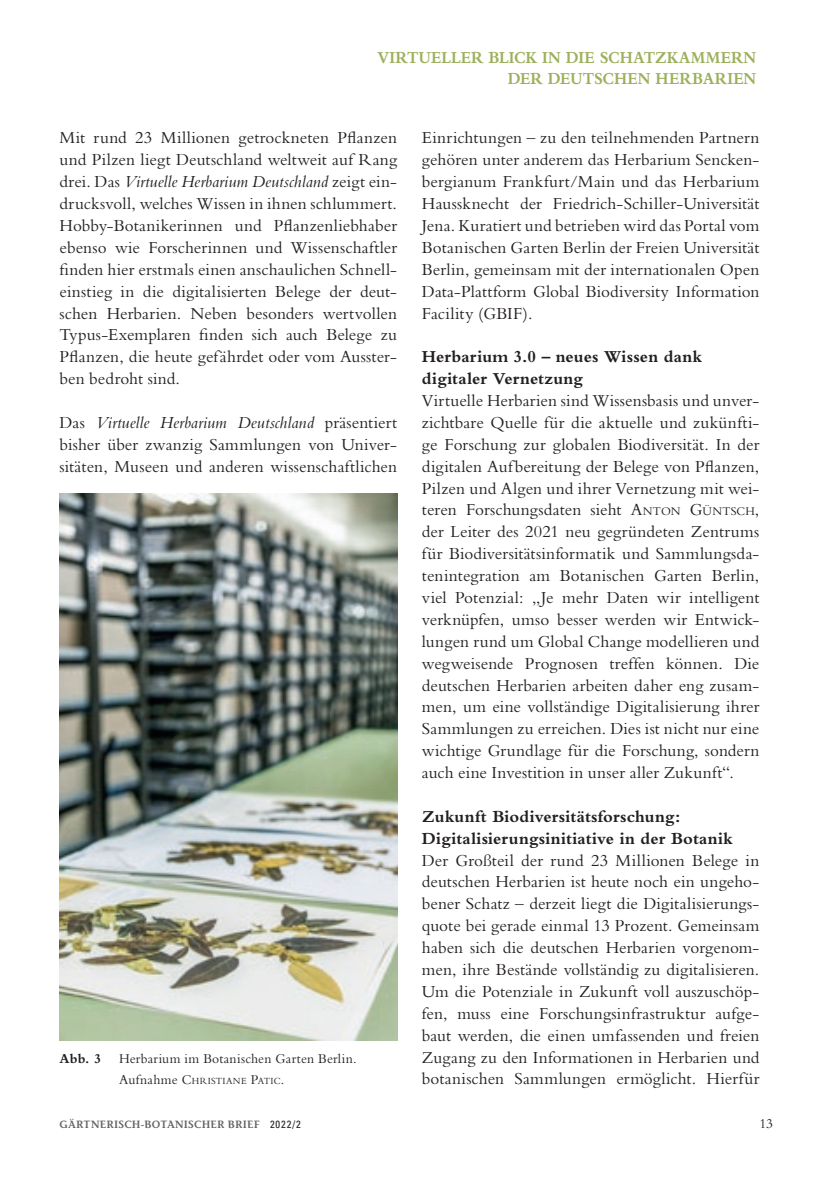
<style>
.page{position:relative;width:819px;height:1191px;background:#fff}
.page>*{position:absolute;margin:0;border:0;box-sizing:border-box;transform-origin:0 0}
.t1{font:17.5px/21.9px "Bembo";letter-spacing:.005em;color:#231f20;text-align:justify}
.t2{font:700 17.5px/21.9px "Bembo";letter-spacing:.01em;color:#231f20}
.t3{font:700 17.5px/21px "Bembo";letter-spacing:.01em;color:#9cb05b;text-align:right;scale:.9 1}
.t4{font:14px "Bembo";letter-spacing:.015em;color:#231f20}
.t5{font:700 14px "Bembo";color:#231f20}
.t6{font:600 10.5px "Stone Informal";letter-spacing:.02em;color:#636366}
.t7{font:9.8px "Bembo";letter-spacing:.025em;color:#231f20}
.s1{font-style:italic}
.s2{font-size:14px}
.s3{font-style:inherit}
.s4{font-size:12.25px}
.s5{font-family:"Univers";font-weight:400;font-stretch:condensed;color:#231f20}
</style>
<div class="page">
<img style="left:60px;top:493px;width:337px;height:547px">
<p class="t3" style="left:377px;top:47px;width:422px">VIRTUELLER BLICK IN DIE SCHATZKAMMERN<br>DER DEUTSCHEN HERBARIEN</p>
<p class="t1" style="left:60px;top:127px;width:339px">Mit rund 23 Millionen getrockneten Pflanzen und Pilzen liegt Deutschland weltweit auf Rang drei. Das <span class="s1">Virtuelle Herbarium Deutschland</span> zeigt ein&shy;drucksvoll, welches Wissen in ihnen schlummert.<br>Hobby-Botanikerinnen und Pflanzenliebhaber ebenso wie Forscherinnen und Wissenschaftler finden hier erstmals einen anschaulichen Schnell&shy;einstieg in die digitalisierten Belege der deut&shy;schen Herbarien. Neben besonders wertvollen Typus-Exemplaren finden sich auch Belege zu Pflanzen, die heute gefährdet oder vom Ausster&shy;ben bedroht sind.</p>
<p class="t1" style="left:60px;top:411px;width:339px">Das <span class="s1">Virtuelle Herbarium Deutschland</span> präsentiert bisher über zwanzig Sammlungen von Univer&shy;sitäten, Museen und anderen wissenschaftlichen</p>
<p class="t5" style="left:60px;top:1050px;width:43px">Abb. 3</p>
<p class="t4" style="left:119px;top:1050px;width:239px">Herbarium im Botanischen Garten Berlin.</p>
<p class="t7" style="left:119px;top:1075px;width:167px"><span class="s2">Aufnahme</span> <span class="s2">C</span>HRISTIANE <span class="s2">P</span>ATIC<span class="s2">.</span></p>
<p class="t1" style="left:422px;top:127px;width:339px">Einrichtungen – zu den teilnehmenden Partnern gehören unter anderem das Herbarium Sencken&shy;bergianum Frankfurt/Main und das Herbarium Haussknecht der Friedrich-Schiller-Universität Jena. Kuratiert und betrieben wird das Portal vom Botanischen Garten Berlin der Freien Universität Berlin, gemeinsam mit der internationalen Open Data-Plattform Global Biodiversity Information Facility (GBIF).</p>
<p class="t2" style="left:422px;top:346px;width:282px">Herbarium 3.0 – neues Wissen dank digitaler Vernetzung</p>
<p class="t1" style="left:422px;top:389px;width:339px">Virtuelle Herbarien sind Wissensbasis und unver&shy;zichtbare Quelle für die aktuelle und zukünfti&shy;ge Forschung zur globalen Biodiversität. In der digitalen Aufbereitung der Belege von Pflanzen, Pilzen und Algen und ihrer Vernetzung mit wei&shy;teren Forschungsdaten sieht <span class="s3">A</span><span class="s4">NTON</span> <span class="s3">G</span><span class="s4">ÜNTSCH</span>, der Leiter des 2021 neu gegründeten Zentrums für Biodiversitätsinformatik und Sammlungsda&shy;tenintegration am Botanischen Garten Berlin, viel Potenzial: „Je mehr Daten wir intelligent verknüpfen, umso besser werden wir Entwick&shy;lungen rund um Global Change modellieren und wegweisende Prognosen treffen können. Die deutschen Herbarien arbeiten daher eng zusam&shy;men, um eine vollständige Digitalisierung ihrer Sammlungen zu erreichen. Dies ist nicht nur eine wichtige Grundlage für die Forschung, sondern auch eine Investition in unser aller Zukunft“.</p>
<p class="t2" style="left:422px;top:805px;width:312px">Zukunft Biodiversitätsforschung:<br>Digitalisierungsinitiative in der Botanik</p>
<p class="t1" style="left:422px;top:849px;width:339px">Der Großteil der rund 23 Millionen Belege in deutschen Herbarien ist heute noch ein ungeho&shy;bener Schatz – derzeit liegt die Digitalisierungs&shy;quote bei gerade einmal 13 Prozent. Gemeinsam haben sich die deutschen Herbarien vorgenom&shy;men, ihre Bestände vollständig zu digitalisieren.<br>Um die Potenziale in Zukunft voll auszuschöp&shy;fen, muss eine Forschungsinfrastruktur aufge&shy;baut werden, die einen umfassenden und freien Zugang zu den Informationen in Herbarien und botanischen Sammlungen ermöglicht. Hierfür</p>
<p class="t6" style="left:60px;top:1118px;width:243px">GÄRTNERISCH-BOTANISCHER BRIEF <span class="s5">2022/2</span></p>
<p class="t4" style="left:759px;top:1115px;width:15px">13</p>
</div>
